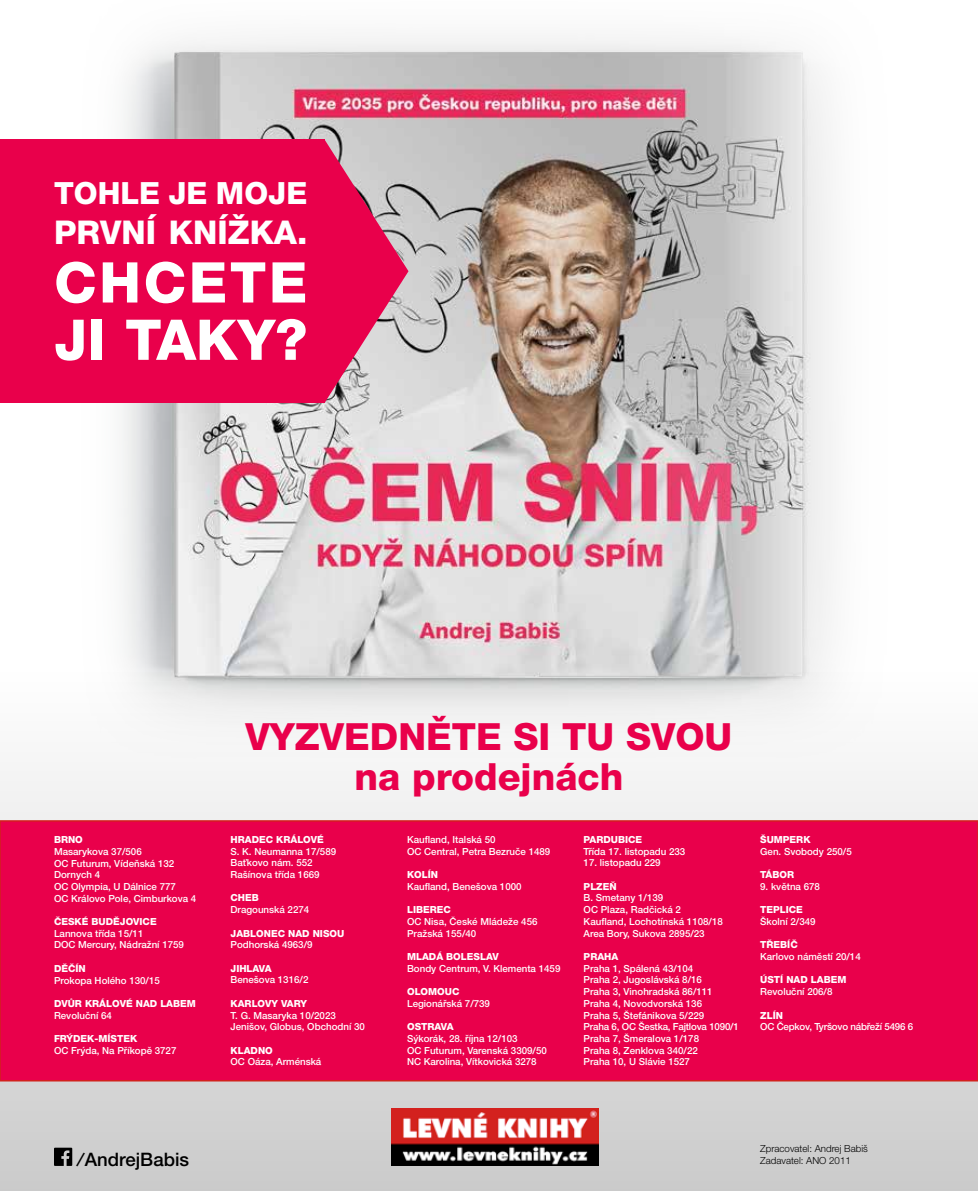
<style>
.page{position:relative;width:978px;height:1191px;background:#fff}
.page>*{position:absolute;margin:0;border:0;box-sizing:border-box;transform-origin:0 0}
.t1{font:800 56.25px/57.3px "Helvetica Neue LT Pro";letter-spacing:.045em;color:#fff}
.t2{font:800 37.5px/40.5px "Helvetica Neue LT Pro";color:#e9004b;text-align:center}
.t3{font:800 32.7px "Helvetica Neue LT Pro";color:#fff}
.t4{font:800 30.6px "Helvetica Neue LT Pro";color:#fff}
.t5{font:500 18.6px "Helvetica Neue CE";color:#000}
.t6{font:500 9.75px/11.7px "Helvetica Neue CE";color:#fff}
.t7{font:800 9.75px "Helvetica Neue CE";color:#fff}
.t8{font:300 9.75px "Helvetica Neue CE";color:#000}
.t9{font:500 9.75px "Helvetica Neue CE";letter-spacing:-.02em;color:#fff}
.s1{font-family:"Pepone";font-weight:400}
</style>
<div class="page">
<div style="left:0;top:665px;width:978px;height:526px;background:#d0d0d0"></div>
<div style="left:0;top:821px;width:978px;height:259px;background:#e9004b"></div>
<img style="left:0;top:38px;width:978px;height:813px">
<div style="left:0;top:139px;width:324px;height:264px;background:#e9004b"></div>
<svg style="left:324px;top:139px;width:84px;height:264px;background:#d86288"></svg>
<svg style="left:54px;top:1147px;width:18px;height:19px"></svg>
<img style="left:392px;top:1108px;width:207px;height:57px">
<h3 class="t4" style="left:54px;top:175px;width:255px">TOHLE JE MOJE</h3>
<h3 class="t3" style="left:54px;top:213px;width:255px">PRVNÍ KNÍŽKA.</h3>
<h1 class="t1" style="left:54px;top:254px;width:255px">CHCETE<br>JI TAKY?</h1>
<p class="t7" style="left:54px;top:834px;width:30px">BRNO</p>
<p class="t6" style="left:54px;top:845px;width:144px">Masarykova 37/506<br>OC Futurum, Vídeňská 132<br>Dornych 4<br>OC Olympia, U Dálnice 777<br>OC Královo Pole, Cimburkova 4</p>
<p class="t7" style="left:54px;top:916px;width:104px">ČESKÉ BUDĚJOVICE</p>
<p class="t6" style="left:54px;top:927px;width:132px">Lannova třída 15/11<br>DOC Mercury, Nádražní 1759</p>
<p class="t7" style="left:54px;top:963px;width:33px">DĚČÍN</p>
<p class="t6" style="left:54px;top:974px;width:107px">Prokopa Holého 130/15</p>
<p class="t7" style="left:54px;top:998px;width:143px">DVŮR KRÁLOVÉ NAD LABEM</p>
<p class="t6" style="left:54px;top:1009px;width:59px">Revoluční 64</p>
<p class="t7" style="left:54px;top:1033px;width:85px">FRÝDEK-MÍSTEK</p>
<p class="t6" style="left:54px;top:1044px;width:124px">OC Frýda, Na Příkopě 3727</p>
<h2 class="t2" style="left:246px;top:716px;width:488px">VYZVEDNĚTE SI TU SVOU<br>NA PRODEJNÁCH</h2>
<p class="t7" style="left:231px;top:834px;width:95px">HRADEC KRÁLOVÉ</p>
<p class="t6" style="left:231px;top:845px;width:107px">S. K. Neumanna 17/589<br>Baťkovo nám. 552<br>Rašínova třída 1669</p>
<p class="t7" style="left:231px;top:892px;width:29px">CHEB</p>
<p class="t6" style="left:231px;top:904px;width:80px">Dragounská 2274</p>
<p class="t7" style="left:231px;top:927px;width:115px">JABLONEC NAD NISOU</p>
<p class="t6" style="left:231px;top:939px;width:84px">Podhorská 4963/9</p>
<p class="t7" style="left:231px;top:962px;width:43px">JIHLAVA</p>
<p class="t6" style="left:231px;top:974px;width:79px">Benešova 1316/2</p>
<p class="t7" style="left:231px;top:997px;width:78px">KARLOVY VARY</p>
<p class="t6" style="left:231px;top:1009px;width:136px">T. G. Masaryka 10/2023<br>Jenišov, Globus, Obchodní 30</p>
<p class="t7" style="left:231px;top:1044px;width:44px">KLADNO</p>
<p class="t6" style="left:231px;top:1056px;width:92px">OC Oáza, Arménská</p>
<p class="t6" style="left:407px;top:834px;width:145px">Kaufland, Italská 50<br>OC Central, Petra Bezruče 1489</p>
<p class="t7" style="left:407px;top:869px;width:33px">KOLÍN</p>
<p class="t6" style="left:407px;top:881px;width:116px">Kaufland, Benešova 1000</p>
<p class="t7" style="left:407px;top:904px;width:45px">LIBEREC</p>
<p class="t6" style="left:407px;top:916px;width:132px">OC Nisa, České Mládeže 456<br>Pražská 155/40</p>
<p class="t7" style="left:407px;top:951px;width:93px">MLADÁ BOLESLAV</p>
<p class="t6" style="left:407px;top:962px;width:155px">Bondy Centrum, V. Klementa 1459</p>
<p class="t7" style="left:407px;top:986px;width:54px">OLOMOUC</p>
<p class="t6" style="left:407px;top:998px;width:84px">Legionářská 7/739</p>
<p class="t7" style="left:407px;top:1021px;width:48px">OSTRAVA</p>
<p class="t6" style="left:407px;top:1033px;width:141px">Sýkorák, 28. října 12/103<br>OC Futurum, Varenská 3309/50<br>NC Karolina, Vítkovická 3278</p>
<p class="t7" style="left:584px;top:834px;width:60px">PARDUBICE</p>
<p class="t6" style="left:584px;top:845px;width:103px">Třída 17. listopadu 233</p>
<p class="t6" style="left:584px;top:857px;width:78px">17. listopadu 229</p>
<p class="t7" style="left:584px;top:880px;width:35px">PLZEŇ</p>
<p class="t6" style="left:584px;top:892px;width:141px">B. Smetany 1/139<br>OC Plaza, Radčická 2<br>Kaufland, Lochotínská 1108/18<br>Area Bory, Sukova 2895/23</p>
<p class="t7" style="left:584px;top:951px;width:36px">PRAHA</p>
<p class="t6" style="left:584px;top:962px;width:157px">Praha 1, Spálená 43/104<br>Praha 2, Jugoslávská 8/16<br>Praha 3, Vinohradská 86/111<br>Praha 4, Novodvorská 136<br>Praha 5, Štefánikova 5/229<br>Praha 6, OC Šestka, Fajtlova 1090/1<br>Praha 7, Šmeralova 1/178<br>Praha 8, Zenklova 340/22<br>Praha 10, U Slávie 1527</p>
<p class="t7" style="left:760px;top:834px;width:52px">ŠUMPERK</p>
<p class="t6" style="left:760px;top:845px;width:93px">Gen. Svobody 250/5</p>
<p class="t7" style="left:760px;top:869px;width:35px">TÁBOR</p>
<p class="t6" style="left:760px;top:880px;width:61px">9. května 678</p>
<p class="t7" style="left:760px;top:904px;width:44px">TEPLICE</p>
<p class="t6" style="left:760px;top:915px;width:57px">Školní 2/349</p>
<p class="t7" style="left:760px;top:939px;width:38px">TŘEBÍČ</p>
<p class="t6" style="left:760px;top:951px;width:102px">Karlovo náměstí 20/14</p>
<p class="t7" style="left:760px;top:974px;width:88px">ÚSTÍ NAD LABEM</p>
<p class="t6" style="left:760px;top:986px;width:74px">Revoluční 206/8</p>
<p class="t7" style="left:760px;top:1009px;width:24px">ZLÍN</p>
<p class="t9" style="left:760px;top:1021px;width:155px">OC Čepkov, Tyršovo nábřeží 5496 6</p>
<p class="t8" style="left:760px;top:1143px;width:109px">Zpracovatel: Andrej Babiš</p>
<h3 class="t5" style="left:76px;top:1148px;width:114px"><span class="s1">/</span>AndrejBabis</h3>
<p class="t8" style="left:760px;top:1154px;width:92px">Zadavatel: ANO 2011</p>
</div>
